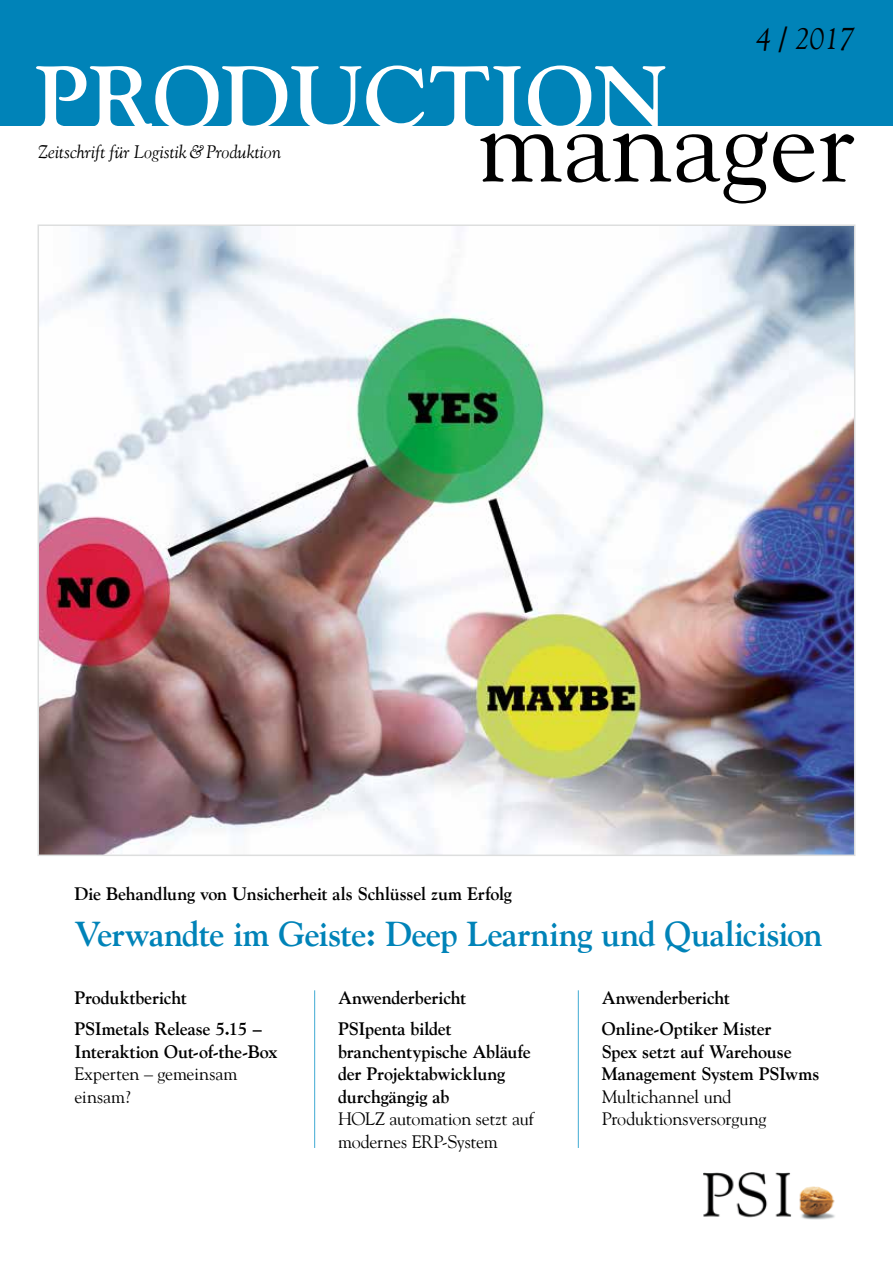
<style>
.page{position:relative;width:893px;height:1263px;background:#fff}
.page>*{position:absolute;margin:0;border:0;box-sizing:border-box;transform-origin:0 0}
.t1{font:109.5px "Goudy";color:#000}
.t2{font:700 88.35px "Goudy";color:#fff}
.t3{font:700 34.5px "Goudy";letter-spacing:-.015em;color:#0083b8}
.t4{font:italic 30px "Goudy";color:#000}
.t5{font:700 18px/31.7px "Goudy";letter-spacing:-.01em;color:#000}
.t6{font:18px/22.5px "Goudy";letter-spacing:-.01em;color:#000}
.t7{font:italic 18px "Goudy";color:#000}
</style>
<div class="page">
<img style="left:704px;top:1172px;width:131px;height:47px">
<div style="left:0;top:0;width:893px;height:126px;background:#0083b8"></div>
<img style="left:41px;top:227px;width:811px;height:626px">
<hr style="left:314px;top:990px;width:1px;height:158px;background:#40aad3">
<hr style="left:578px;top:990px;width:1px;height:158px;background:#40aad3">
<h2 class="t2" style="left:35px;top:43px;width:634px">production</h2>
<h3 class="t4" style="left:756px;top:21px;width:100px">4 / 2017</h3>
<p class="t7" style="left:38px;top:141px;width:244px">Zeitschrift für Logistik&amp;Produktion</p>
<h1 class="t1" style="left:478px;top:75px;width:379px">manager</h1>
<p class="t5" style="left:74px;top:877px;width:439px">Die Behandlung von Unsicherheit als Schlüssel zum Erfolg</p>
<h3 class="t3" style="left:74px;top:912px;width:750px">Verwandte im Geiste: Deep Learning und Qualicision</h3>
<p class="t5" style="left:74px;top:981px;width:189px">Produktbericht<br>PSImetals Release 5.15 –</p>
<p class="t5" style="left:74px;top:1035px;width:204px">Interaktion Out-of-the-Box</p>
<p class="t6" style="left:74px;top:1062px;width:165px">Experten – gemeinsam einsam?</p>
<p class="t5" style="left:338px;top:981px;width:130px">Anwenderbericht<br>PSIpenta bildet</p>
<p class="t5" style="left:338px;top:1040px;width:194px;line-height:22.5px">branchentypische Abläufe der Projektabwicklung durchgängig ab</p>
<p class="t6" style="left:338px;top:1107px;width:197px">HOLZ automation setzt auf modernes ERP-System</p>
<p class="t5" style="left:602px;top:981px;width:171px">Anwenderbericht<br>Online-Optiker Mister</p>
<p class="t5" style="left:602px;top:1040px;width:219px;line-height:22.5px">Spex setzt auf Warehouse<br>Management System PSIwms</p>
<p class="t6" style="left:602px;top:1085px;width:166px">Multichannel und<br>Produktionsversorgung</p>
</div>
